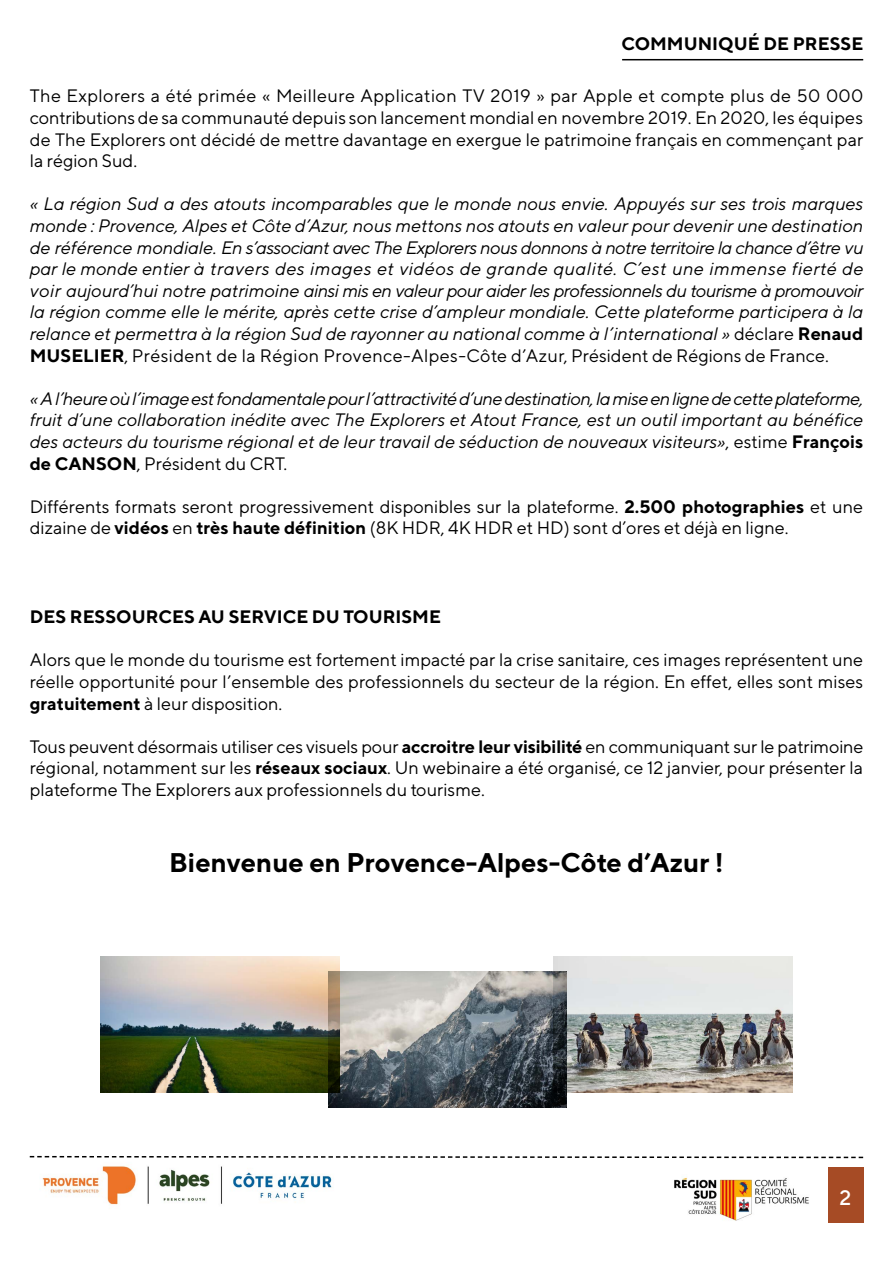
<style>
.page{position:relative;width:893px;height:1263px;background:#fff}
.page>*{position:absolute;margin:0;border:0;box-sizing:border-box;transform-origin:0 0}
.t1{font:700 27px "TT Norms";color:#000}
.t2{font:500 21px "TT Norms";color:#fff}
.t3{font:italic 18px/21.6px "TT Norms";color:#000;text-align:justify}
.t4{font:18px/21.6px "TT Norms";color:#000;text-align:justify}
.t5{font:700 18px "TT Norms";color:#000}
.s1{font-style:normal}
.s2{font-weight:700;font-style:normal}
.s3{font-weight:700}
</style>
<div class="page">
<svg style="left:29px;top:1155px;width:835px;height:4px"></svg>
<hr style="left:622px;top:59px;width:241px;height:1px;background:#000">
<div style="left:828px;top:1167px;width:35px;height:56px;background:#a64b25"></div>
<img style="left:30px;top:1158px;width:317px;height:47px">
<img style="left:674px;top:1177px;width:135px;height:44px">
<img style="left:554px;top:957px;width:238px;height:136px">
<img style="left:101px;top:957px;width:238px;height:136px">
<img style="left:328px;top:972px;width:238px;height:136px">
<p class="t5" style="left:621px;top:33px;width:243px">COMMUNIQUÉ DE PRESSE</p>
<p class="t4" style="left:30px;top:85px;width:835px">The Explorers a été primée « Meilleure Application TV 2019 » par Apple et compte plus de 50 000 contributions de sa communauté depuis son lancement mondial en novembre 2019. En 2020, les équipes de The Explorers ont décidé de mettre davantage en exergue le patrimoine français en commençant par la région Sud.</p>
<p class="t3" style="left:30px;top:193px;width:835px">« La région Sud a des atouts incomparables que le monde nous envie. Appuyés sur ses trois marques monde : Provence, Alpes et Côte d’Azur, nous mettons nos atouts en valeur pour devenir une destination de référence mondiale. En s’associant avec The Explorers nous donnons à notre territoire la chance d’être vu par le monde entier à travers des images et vidéos de grande qualité. C’est une immense fierté de voir aujourd’hui notre patrimoine ainsi mis en valeur pour aider les professionnels du tourisme à promouvoir la région comme elle le mérite, après cette crise d’ampleur mondiale. Cette plateforme participera à la relance et permettra à la région Sud de rayonner au national comme à l’international » <span class="s1">déclare</span> <span class="s2">Renaud MUSELIER</span><span class="s1">, Président de la Région Provence-Alpes-Côte d’Azur, Président de Régions de France.</span></p>
<p class="t3" style="left:30px;top:387px;width:835px">« A l’heure où l’image est fondamentale pour l’attractivité d’une destination, la mise en ligne de cette plateforme, fruit d’une collaboration inédite avec The Explorers et Atout France, est un outil important au bénéfice des acteurs du tourisme régional et de leur travail de séduction de nouveaux visiteurs»<span class="s1">, estime</span> <span class="s2">François de CANSON</span><span class="s1">, Président du CRT.</span></p>
<p class="t4" style="left:30px;top:495px;width:835px">Différents formats seront progressivement disponibles sur la plateforme. <span class="s3">2.500 photographies</span> et une dizaine de <span class="s3">vidéos</span> en <span class="s3">très haute définition</span> (8K HDR, 4K HDR et HD) sont d’ores et déjà en ligne.</p>
<p class="t5" style="left:30px;top:605px;width:413px">DES RESSOURCES AU SERVICE DU TOURISME</p>
<p class="t4" style="left:30px;top:649px;width:835px">Alors que le monde du tourisme est fortement impacté par la crise sanitaire, ces images représentent une réelle opportunité pour l’ensemble des professionnels du secteur de la région. En effet, elles sont mises <span class="s3">gratuitement</span> à leur disposition.</p>
<p class="t4" style="left:30px;top:735px;width:835px">Tous peuvent désormais utiliser ces visuels pour <span class="s3">accroitre leur visibilité</span> en communiquant sur le patrimoine régional, notamment sur les <span class="s3">réseaux sociaux</span>. Un webinaire a été organisé, ce 12 janvier, pour présenter la plateforme The Explorers aux professionnels du tourisme.</p>
<h1 class="t1" style="left:169px;top:845px;width:556px">Bienvenue en Provence-Alpes-Côte d’Azur !</h1>
<p class="t2" style="left:840px;top:1185px;width:13px">2</p>
</div>
